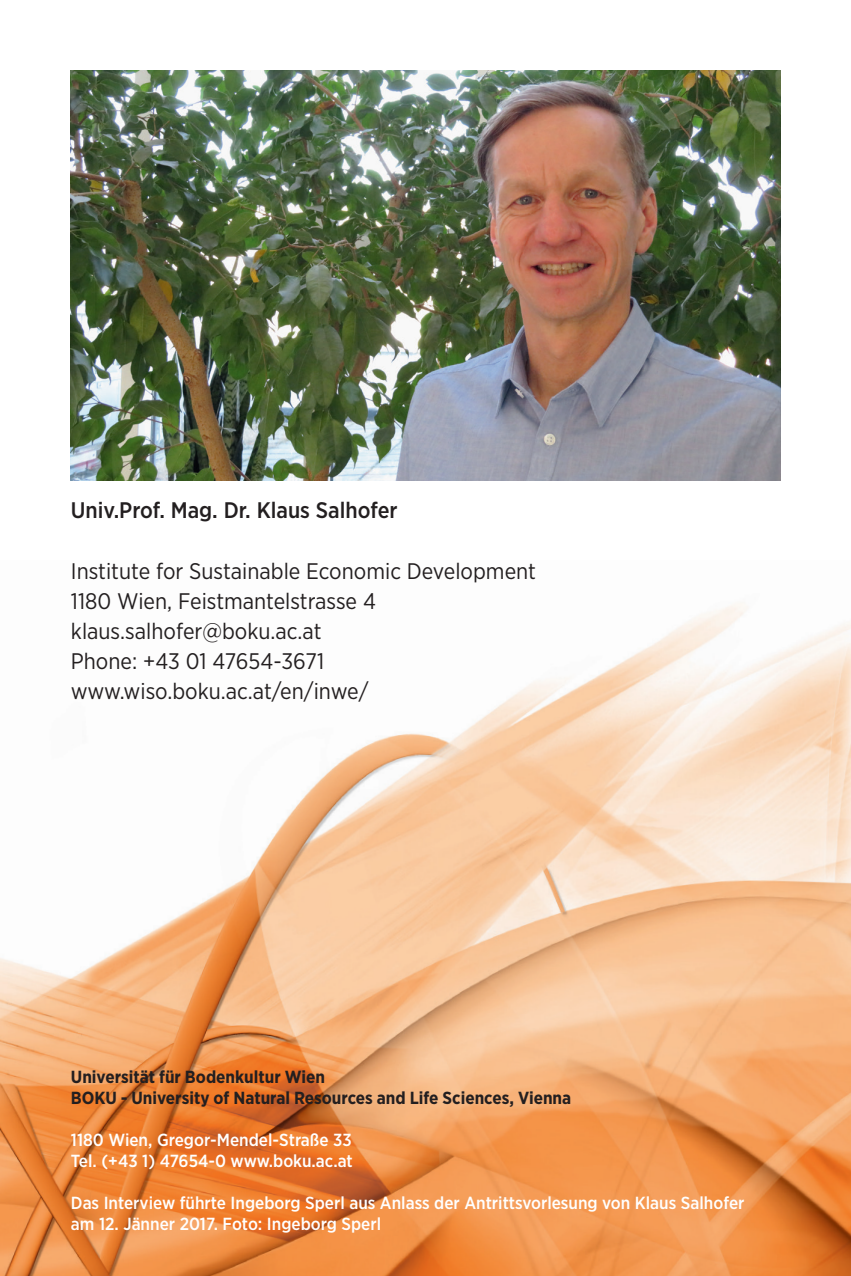
<style>
.page{position:relative;width:851px;height:1276px;background:#fff}
.page>*{position:absolute;margin:0;border:0;box-sizing:border-box;transform-origin:0 0}
.t1{font:22.5px "Gotham Narrow";color:#231f20}
.t2{font:500 22.5px "Gotham Narrow";color:#231f20}
.t3{font:500 17.5px "Gotham Narrow";color:#fff}
.t4{font:700 17.5px "Gotham Narrow";color:#231f20}
</style>
<div class="page">
<img style="left:0;top:602px;width:850px;height:674px">
<img style="left:71px;top:71px;width:709px;height:409px">
<p class="t2" style="left:71px;top:496px;width:328px">Univ.Prof. Mag. Dr. Klaus Salhofer</p>
<p class="t1" style="left:71px;top:556px;width:466px">Institute for Sustainable Economic Development</p>
<p class="t1" style="left:71px;top:586px;width:306px">1180 Wien, Feistmantelstrasse 4</p>
<p class="t1" style="left:71px;top:616px;width:252px">klaus.salhofer@boku.ac.at</p>
<p class="t1" style="left:71px;top:646px;width:255px">Phone: +43 01 47654-3671</p>
<p class="t1" style="left:71px;top:676px;width:299px">www.wiso.boku.ac.at/en/inwe/</p>
<p class="t4" style="left:71px;top:1065px;width:255px">Universität für Bodenkultur Wien</p>
<p class="t4" style="left:71px;top:1086px;width:502px">BOKU - University of Natural Resources and Life Sciences, Vienna</p>
<p class="t3" style="left:71px;top:1128px;width:282px">1180 Wien, Gregor-Mendel-Straße 33</p>
<p class="t3" style="left:71px;top:1149px;width:283px">Tel. (+43 1) 47654-0 www.boku.ac.at</p>
<p class="t3" style="left:71px;top:1191px;width:675px">Das Interview führte Ingeborg Sperl aus Anlass der Antrittsvorlesung von Klaus Salhofer</p>
<p class="t3" style="left:71px;top:1212px;width:312px">am 12. Jänner 2017. Foto: Ingeborg Sperl</p>
</div>
